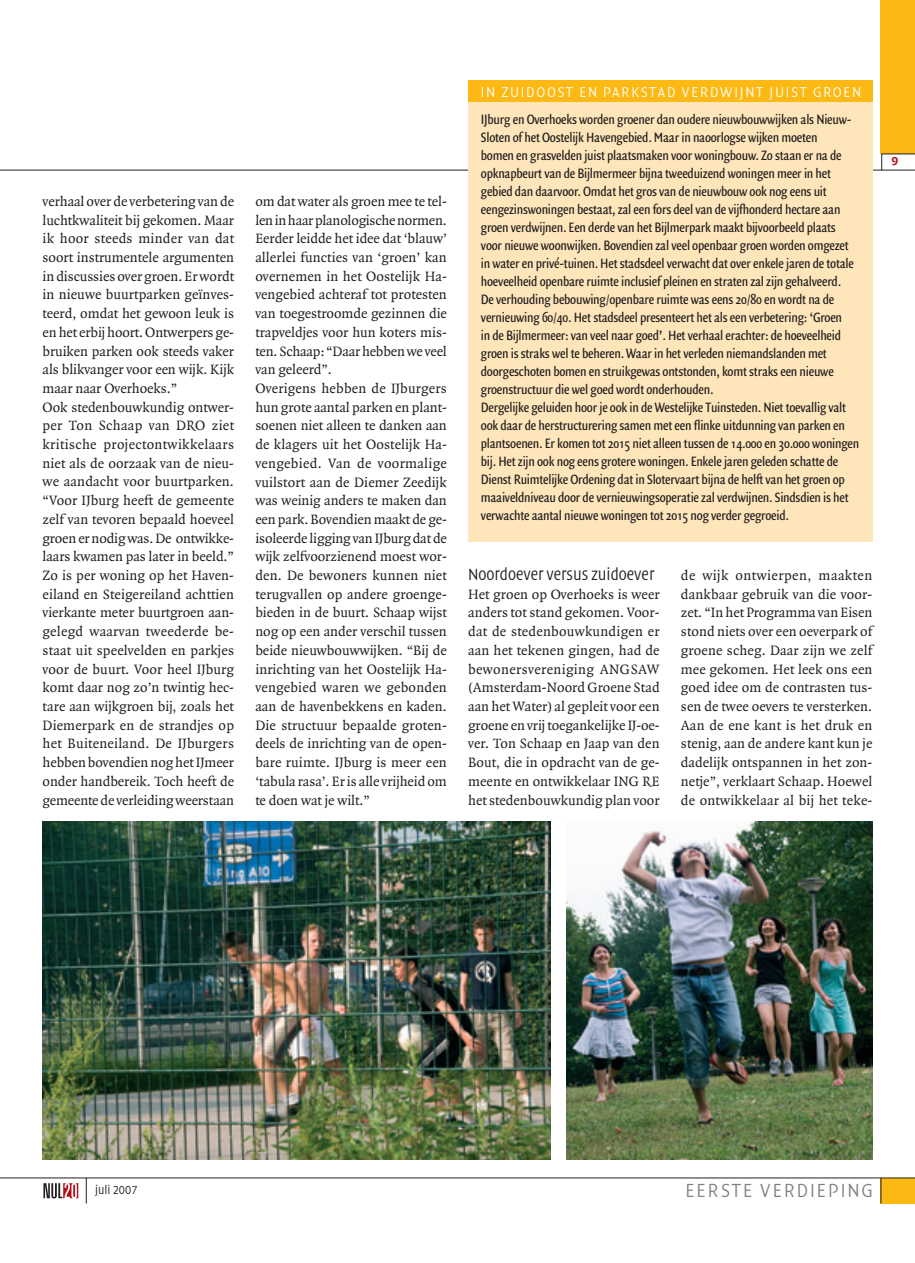
<style>
.page{position:relative;width:915px;height:1263px;background:#fff}
.page>*{position:absolute;margin:0;border:0;box-sizing:border-box;transform-origin:0 0}
.t1{font:300 19.5px "Quadraat Head";letter-spacing:.095em;color:#808285}
.t2{font:300 16.5px "Quadraat Head";letter-spacing:-.005em;color:#231f20}
.t3{font:14.55px/18.8px "Quadraat";color:#231f20}
.t4{font:14.55px/18px "Quadraat Sans Con";letter-spacing:-.015em;color:#231f20}
.t5{font:300 14.55px "Quadraat Head";letter-spacing:.115em;color:#fff}
.t6{font:300 12px "Quadraat Head";letter-spacing:-.005em;color:#231f20}
.t7{font:700 12px "Quadraat Head";color:#b10d15}
</style>
<div class="page">
<div style="left:880px;top:0;width:34px;height:154px;background:#fcb914"></div>
<div style="left:880px;top:1178px;width:34px;height:25px;background:#fcb914"></div>
<hr style="left:0;top:170px;width:914px;height:1px;background:#231f20">
<hr style="left:0;top:1177px;width:914px;height:1px;background:#231f20">
<svg style="left:880px;top:153px;width:34px;height:18px"></svg>
<svg style="left:86px;top:1178px;width:1px;height:25px"></svg>
<svg style="left:43px;top:1183px;width:35px;height:15px"></svg>
<svg style="left:880px;top:1178px;width:1px;height:25px"></svg>
<div style="left:468px;top:101px;width:404px;height:441px;background:#fee6ba"></div>
<div style="left:468px;top:81px;width:404px;height:21px;background:#fcb914"></div>
<img style="left:43px;top:821px;width:507px;height:338px">
<img style="left:566px;top:821px;width:306px;height:338px">
<p class="t3" style="left:43px;top:193px;width:193px">verhaal over de verbetering van de luchtkwaliteit bij gekomen. Maar ik hoor steeds minder van dat soort instrumentele argumenten in discussies over groen. Er wordt in nieuwe buurtparken geïnves&shy;teerd, omdat het gewoon leuk is en het erbij hoort. Ontwerpers ge&shy;bruiken parken ook steeds vaker als blikvanger voor een wijk. Kijk maar naar Overhoeks.”<br>Ook stedenbouwkundig ontwer&shy;per Ton Schaap van DRO ziet kritische projectontwikkelaars niet als de oorzaak van de nieu&shy;we aandacht voor buurtparken. “Voor IJburg heeft de gemeente zelf van tevoren bepaald hoeveel groen er nodig was. De ontwikke&shy;laars kwamen pas later in beeld.”<br>Zo is per woning op het Haven&shy;eiland en Steigereiland achttien vierkante meter buurtgroen aan&shy;gelegd waarvan tweederde be&shy;staat uit speelvelden en parkjes voor de buurt. Voor heel IJburg komt daar nog zo’n twintig hec&shy;tare aan wijkgroen bij, zoals het<br>Diemerpark en de strandjes op het Buiteneiland. De IJburgers hebben bovendien nog het IJmeer onder handbereik. Toch heeft de gemeente de verleiding weerstaan</p>
<p class="t3" style="left:255px;top:193px;width:193px">om dat water als groen mee te tel&shy;len in haar planologische normen.<br>Eerder leidde het idee dat ‘blauw’ allerlei functies van ‘groen’ kan overnemen in het Oostelijk Ha&shy;vengebied achteraf tot protesten van toegestroomde gezinnen die trapveldjes voor hun koters mis&shy;ten. Schaap: “Daar hebben we veel van geleerd”.<br>Overigens hebben de IJburgers hun grote aantal parken en plant&shy;soenen niet alleen te danken aan de klagers uit het Oostelijk Ha&shy;vengebied. Van de voormalige vuilstort aan de Diemer Zeedijk was weinig anders te maken dan een park. Bovendien maakt de ge&shy;isoleerde ligging van IJburg dat de wijk zelfvoorzienend moest wor&shy;den. De bewoners kunnen niet terugvallen op andere groenge&shy;bieden in de buurt. Schaap wijst nog op een ander verschil tussen beide nieuwbouwwijken. “Bij de inrichting van het Oostelijk Ha&shy;vengebied waren we gebonden aan de havenbekkens en kaden.<br>Die structuur bepaalde groten&shy;deels de inrichting van de open&shy;bare ruimte. IJburg is meer een ‘tabula rasa’. Er is alle vrijheid om te doen wat je wilt.”</p>
<p class="t5" style="left:480px;top:86px;width:382px">IN ZUIDOOST EN PARKSTAD VERDWIJNT JUIST GROEN</p>
<p class="t4" style="left:480px;top:112px;width:380px">IJburg en Overhoeks worden groener dan oudere nieuwbouwwijken als Nieuw-Sloten of het Oostelijk Havengebied. Maar in naoorlogse wijken moeten<br>bomen en grasvelden juist plaatsmaken voor woningbouw. Zo staan er na de opknapbeurt van de Bijlmermeer bijna tweeduizend woningen meer in het gebied dan daarvoor. Omdat het gros van de nieuwbouw ook nog eens uit eengezinswoningen bestaat, zal een fors deel van de vijfhonderd hectare aan groen verdwijnen. Een derde van het Bijlmerpark maakt bijvoorbeeld plaats voor nieuwe woonwijken. Bovendien zal veel openbaar groen worden omgezet in water en privé-tuinen. Het stadsdeel verwacht dat over enkele jaren de totale hoeveelheid openbare ruimte inclusief pleinen en straten zal zijn gehalveerd.<br>De verhouding bebouwing/openbare ruimte was eens 20/80 en wordt na de vernieuwing 60/40. Het stadsdeel presenteert het als een verbetering: ‘Groen<br>in de Bijlmermeer: van veel naar goed’. Het verhaal erachter: de hoeveelheid groen is straks wel te beheren. Waar in het verleden niemandslanden met doorgeschoten bomen en struikgewas ontstonden, komt straks een nieuwe groenstructuur die wel goed wordt onderhouden.<br>Dergelijke geluiden hoor je ook in de Westelijke Tuinsteden. Niet toevallig valt ook daar de herstructurering samen met een flinke uitdunning van parken en plantsoenen. Er komen tot 2015 niet alleen tussen de 14.000 en 30.000 woningen bij. Het zijn ook nog eens grotere woningen. Enkele jaren geleden schatte de Dienst Ruimtelijke Ordening dat in Slotervaart bijna de helft van het groen op maaiveldniveau door de vernieuwingsoperatie zal verdwijnen. Sindsdien is het verwachte aantal nieuwe woningen tot 2015 nog verder gegroeid.</p>
<p class="t7" style="left:891px;top:156px;width:8px">9</p>
<p class="t2" style="left:468px;top:567px;width:188px">Noordoever versus zuidoever</p>
<p class="t3" style="left:468px;top:586px;width:193px;text-align:justify">Het groen op Overhoeks is weer anders tot stand gekomen. Voor&shy;dat de stedenbouwkundigen er aan het tekenen gingen, had de bewonersvereniging ANGSAW (Amsterdam-Noord Groene Stad aan het Water) al gepleit voor een groene en vrij toegankelijke IJ-oe&shy;ver. Ton Schaap en Jaap van den Bout, die in opdracht van de ge&shy;meente en ontwikkelaar ING RE het stedenbouwkundig plan voor</p>
<p class="t3" style="left:680px;top:567px;width:193px;text-align:justify">de wijk ontwierpen, maakten dankbaar gebruik van die voor&shy;zet. “In het Programma van Eisen stond niets over een oeverpark of groene scheg. Daar zijn we zelf mee gekomen. Het leek ons een goed idee om de contrasten tus&shy;sen de twee oevers te versterken.<br>Aan de ene kant is het druk en stenig, aan de andere kant kun je dadelijk ontspannen in het zon&shy;netje”, verklaart Schaap. Hoewel de ontwikkelaar al bij het teke-</p>
<p class="t6" style="left:95px;top:1185px;width:44px">juli 2007</p>
<h1 class="t1" style="left:685px;top:1181px;width:189px">EERSTE VERDIEPING</h1>
</div>
